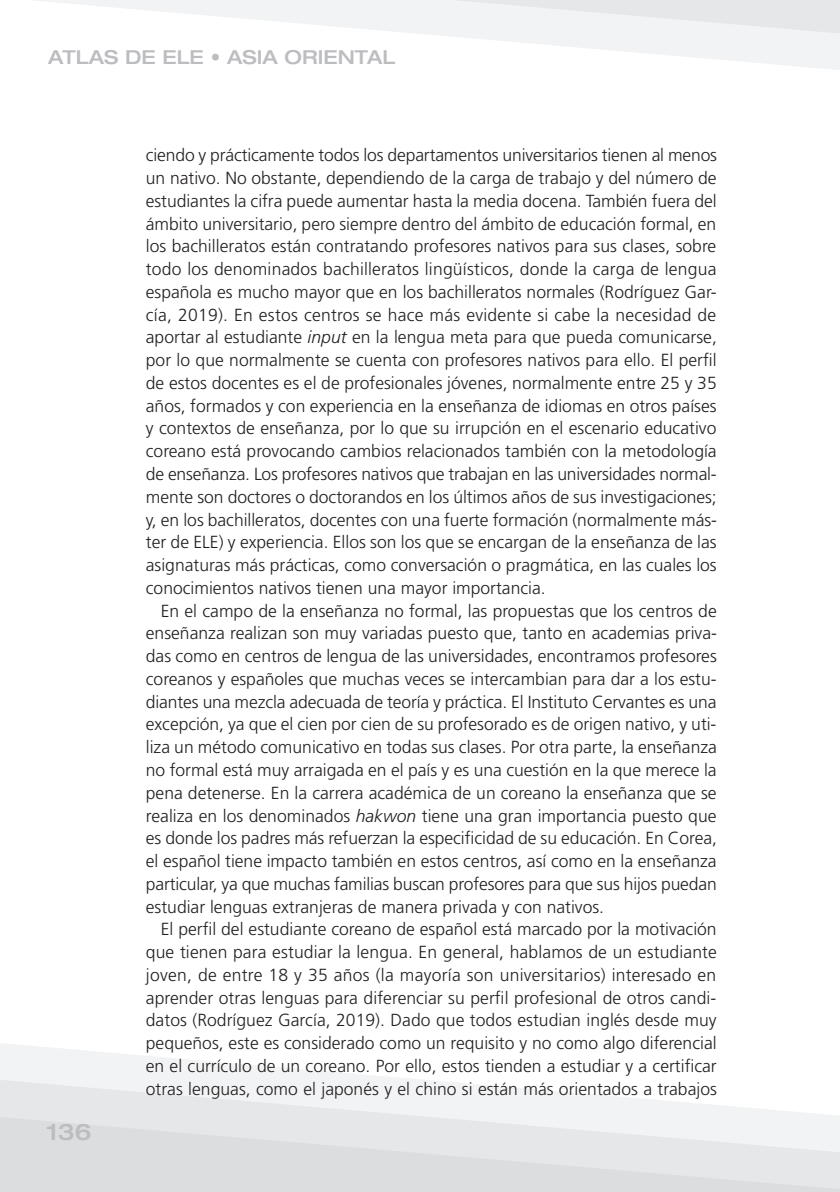
<style>
.page{position:relative;width:840px;height:1192px;background:#fff}
.page>*{position:absolute;margin:0;border:0;box-sizing:border-box;transform-origin:0 0}
.t1{font:500 expanded 22.75px "Helvetica Neue LT Std";color:#bcbdc0}
.t2{font:500 expanded 19.25px "Helvetica Neue LT Std";color:#bcbdc0}
.t3{font:300 17.5px/22.8px "Frutiger";color:#231f20;text-align:justify}
.s1{font-style:italic}
</style>
<div class="page">
<svg style="left:36px;top:0;width:803px;height:70px"></svg>
<svg style="left:0;top:1043px;width:396px;height:35px;fill:#f3f4f5"></svg>
<svg style="left:0;top:1078px;width:824px;height:37px;fill:#f2f3f4"></svg>
<svg style="left:0;top:1115px;width:839px;height:76px;fill:#e1e2e4"></svg>
<svg style="left:262px;top:0;width:578px;height:35px"></svg>
<p class="t2" style="left:48px;top:45px;width:348px">ATLAS DE ELE • ASIA ORIENTAL</p>
<h1 class="t1" style="left:47px;top:1117px;width:47px">136</h1>
<p class="t3" style="left:146px;top:144px;width:572px">ciendo y prácticamente todos los departamentos universitarios tienen al menos un nativo. No obstante, dependiendo de la carga de trabajo y del número de estudiantes la cifra puede aumentar hasta la media docena. También fuera del ámbito universitario, pero siempre dentro del ámbito de educación formal, en los bachilleratos están contratando profesores nativos para sus clases, sobre todo los denominados bachilleratos lingüísticos, donde la carga de lengua española es mucho mayor que en los bachilleratos normales (Rodríguez Gar&shy;cía, 2019). En estos centros se hace más evidente si cabe la necesidad de aportar al estudiante <span class="s1">input</span> en la lengua meta para que pueda comunicarse, por lo que normalmente se cuenta con profesores nativos para ello. El perfil de estos docentes es el de profesionales jóvenes, normalmente entre 25 y 35 años, formados y con experiencia en la enseñanza de idiomas en otros países y contextos de enseñanza, por lo que su irrupción en el escenario educativo coreano está provocando cambios relacionados también con la metodología de enseñanza. Los profesores nativos que trabajan en las universidades normal&shy;mente son doctores o doctorandos en los últimos años de sus investigaciones; y, en los bachilleratos, docentes con una fuerte formación (normalmente más&shy;ter de ELE) y experiencia. Ellos son los que se encargan de la enseñanza de las asignaturas más prácticas, como conversación o pragmática, en las cuales los conocimientos nativos tienen una mayor importancia.</p>
<p class="t3" style="left:146px;top:599px;width:572px;text-indent:15px">En el campo de la enseñanza no formal, las propuestas que los centros de enseñanza realizan son muy variadas puesto que, tanto en academias priva&shy;das como en centros de lengua de las universidades, encontramos profesores coreanos y españoles que muchas veces se intercambian para dar a los estu&shy;diantes una mezcla adecuada de teoría y práctica. El Instituto Cervantes es una excepción, ya que el cien por cien de su profesorado es de origen nativo, y uti&shy;liza un método comunicativo en todas sus clases. Por otra parte, la enseñanza no formal está muy arraigada en el país y es una cuestión en la que merece la pena detenerse. En la carrera académica de un coreano la enseñanza que se realiza en los denominados <span class="s1">hakwon</span> tiene una gran importancia puesto que es donde los padres más refuerzan la especificidad de su educación. En Corea, el español tiene impacto también en estos centros, así como en la enseñanza particular, ya que muchas familias buscan profesores para que sus hijos puedan estudiar lenguas extranjeras de manera privada y con nativos.</p>
<p class="t3" style="left:146px;top:917px;width:572px;text-indent:15px">El perfil del estudiante coreano de español está marcado por la motivación que tienen para estudiar la lengua. En general, hablamos de un estudiante joven, de entre 18 y 35 años (la mayoría son universitarios) interesado en aprender otras lenguas para diferenciar su perfil profesional de otros candi&shy;datos (Rodríguez García, 2019). Dado que todos estudian inglés desde muy pequeños, este es considerado como un requisito y no como algo diferencial en el currículo de un coreano. Por ello, estos tienden a estudiar y a certificar otras lenguas, como el japonés y el chino si están más orientados a trabajos</p>
</div>
